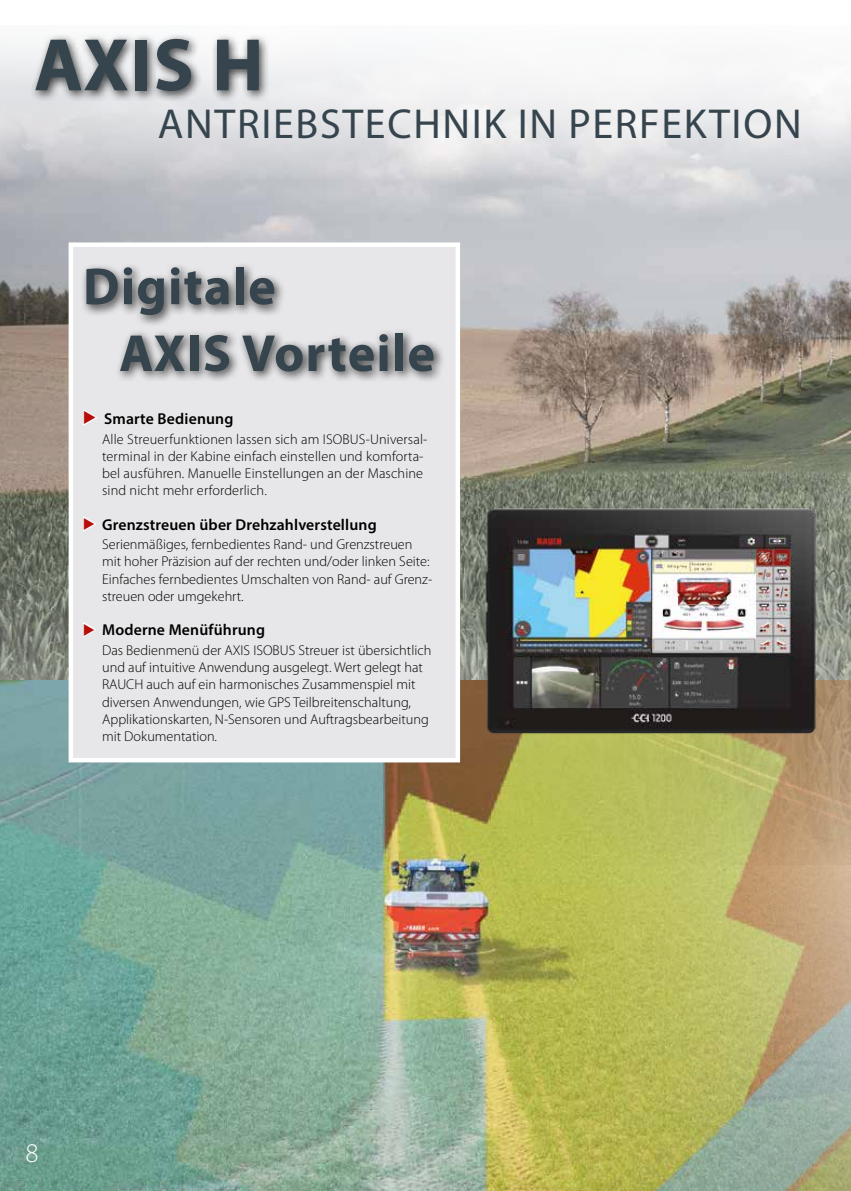
<style>
.page{position:relative;width:851px;height:1191px;background:#fff}
.page>*{position:absolute;margin:0;border:0;box-sizing:border-box;transform-origin:0 0}
.t1{font:700 75px "Myriad Pro";color:#36444e}
.t2{font:700 52.5px "Myriad Pro";letter-spacing:.02em;color:#36444e}
.t3{font:42px "Myriad Pro";letter-spacing:.04em;color:#36444e}
.t4{font:300 27px "Myriad Pro";color:#fff}
.t5{font:600 15.75px "Myriad Pro";letter-spacing:.01em;color:#000}
.t6{font:300 14.25px/17.2px "Myriad Pro";color:#000}
.s1{color:#fff}
</style>
<div class="page">
<img style="left:0;top:180px;width:850px;height:500px">
<img style="left:0;top:680px;width:850px;height:511px">
<svg style="left:0;top:45px;width:850px;height:135px"></svg>
<div style="left:30px;top:33px;width:241px;height:70px;background:#000;opacity:.75"></div>
<div style="left:69px;top:242px;width:391px;height:520px;background:#e7e7e9;border:4px solid #fff"></div>
<img style="left:481px;top:504px;width:338px;height:240px">
<div style="left:115px;top:328px;width:330px;height:56px;background:#000;opacity:.75"></div>
<div style="left:80px;top:261px;width:206px;height:66px;background:#000;opacity:.75"></div>
<div style="left:813px;top:397px;width:37px;height:196px;background:#fff;opacity:.75"></div>
<div style="left:829px;top:406px;width:21px;height:182px;background:#fff;opacity:.75"></div>
<h1 class="t1" style="left:34px;top:16px;width:231px">AXIS H</h1>
<h3 class="t3" style="left:158px;top:98px;width:645px">ANTRIEBSTECHNIK IN PERFEKTION</h3>
<h2 class="t2" style="left:83px;top:252px;width:194px">Digitale</h2>
<h2 class="t2" style="left:119px;top:319px;width:317px">AXIS Vorteile</h2>
<p class="t5" style="left:83px;top:409px;width:152px"><span class="s1">◆</span> Smarte Bedienung</p>
<p class="t6" style="left:102px;top:430px;width:327px">Alle Streuerfunktionen lassen sich am ISOBUS-Universal&shy;terminal in der Kabine einfach einstellen und komforta&shy;bel ausführen. Manuelle Einstellungen an der Maschine sind nicht mehr erforderlich.</p>
<p class="t5" style="left:83px;top:514px;width:295px"><span class="s1">◆</span> Grenzstreuen über Drehzahlverstellung</p>
<p class="t6" style="left:102px;top:536px;width:331px">Serienmäßiges, fernbedientes Rand- und Grenzstreuen mit hoher Präzision auf der rechten und/oder linken Seite:<br>Einfaches fernbedientes Umschalten von Rand- auf Grenz&shy;streuen oder umgekehrt.</p>
<p class="t5" style="left:83px;top:620px;width:184px"><span class="s1">◆</span> Moderne Menüführung</p>
<p class="t6" style="left:102px;top:641px;width:331px">Das Bedienmenü der AXIS ISOBUS Streuer ist übersichtlich und auf intuitive Anwendung ausgelegt. Wert gelegt hat RAUCH auch auf ein harmonisches Zusammenspiel mit diversen Anwendungen, wie GPS Teilbreitenschaltung, Applikationskarten, N-Sensoren und Auftragsbearbeitung mit Dokumentation.</p>
<h3 class="t4" style="left:26px;top:1138px;width:15px">8</h3>
</div>
